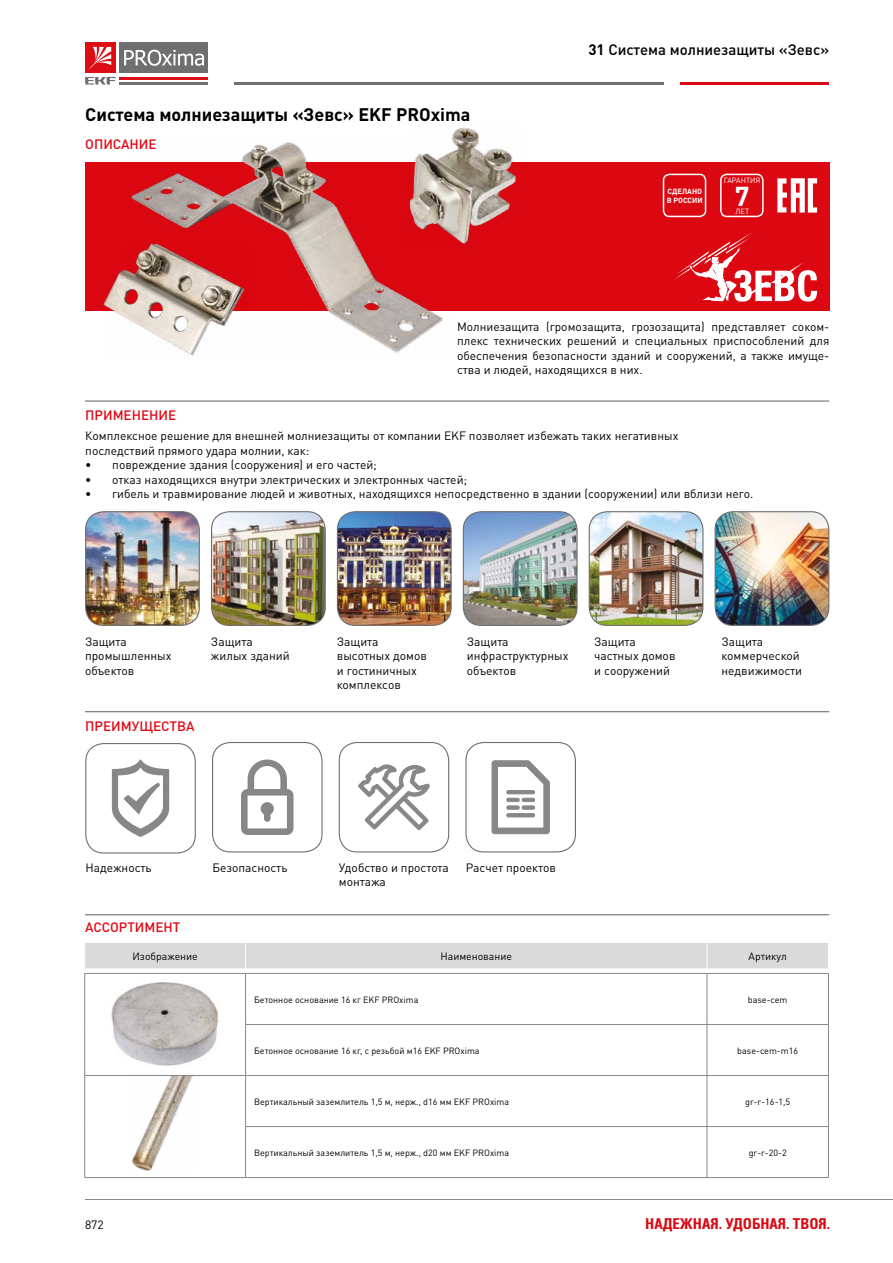
<style>
.page{position:relative;width:893px;height:1263px;background:#fff}
.page>*{position:absolute;margin:0;border:0;box-sizing:border-box;transform-origin:0 0}
.t1{font:700 27px "DIN Cyr";color:#fff}
.t2{font:700 18px "DIN Cyr";color:#000}
.t3{font:500 15px "DIN Cyr";color:#000}
.t4{font:700 15px "Partner Condensed";color:#db0812}
.t5{font:500 13.5px "DIN Cyr";color:#e30613}
.t6{font:12px/14.4px "DIN Cyr";color:#000}
.t7{font:10.5px "DIN Cyr";color:#000}
.t8{font:9px "DIN Cyr";color:#000}
.t9{font:700 7.5px/9px "DIN Cyr";color:#fff}
.t10{font:7.5px "DIN Cyr";color:#fff}
.s1{font-weight:700}
</style>
<div class="page">
<hr style="left:85px;top:1199px;width:808px;height:1px;background:#878787">
<hr style="left:680px;top:82px;width:149px;height:3px;background:#db0812">
<hr style="left:234px;top:82px;width:430px;height:3px;background:#706f6f">
<div style="left:120px;top:43px;width:88px;height:30px;background:#706f6f"></div>
<hr style="left:120px;top:77px;width:88px;height:3px;background:#dc0d15">
<hr style="left:120px;top:82px;width:88px;height:3px;background:#706f6f">
<svg style="left:124px;top:50px;width:80px;height:16px"></svg>
<svg style="left:85px;top:77px;width:31px;height:8px"></svg>
<div style="left:85px;top:43px;width:31px;height:30px;background:#dc0d15"></div>
<svg style="left:89px;top:47px;width:22px;height:22px"></svg>
<img style="left:111px;top:982px;width:108px;height:84px">
<img style="left:132px;top:1076px;width:61px;height:95px">
<div style="left:465px;top:742px;width:111px;height:110px;border:1px solid #706f6f;border-radius:18px"></div>
<img style="left:337px;top:512px;width:114px;height:113px">
<div style="left:337px;top:511px;width:115px;height:115px;border:1px solid #706f6f;border-radius:18px"></div>
<img style="left:463px;top:512px;width:114px;height:113px">
<div style="left:463px;top:511px;width:115px;height:115px;border:1px solid #706f6f;border-radius:18px"></div>
<img style="left:589px;top:512px;width:114px;height:113px">
<div style="left:589px;top:511px;width:114px;height:115px;border:1px solid #706f6f;border-radius:18px"></div>
<img style="left:715px;top:512px;width:114px;height:113px">
<div style="left:715px;top:511px;width:114px;height:115px;border:1px solid #706f6f;border-radius:18px"></div>
<div style="left:85px;top:162px;width:744px;height:148px;background:#db0812"></div>
<img style="left:86px;top:512px;width:113px;height:113px">
<div style="left:85px;top:511px;width:115px;height:115px;border:1px solid #706f6f;border-radius:18px"></div>
<img style="left:212px;top:512px;width:113px;height:113px">
<div style="left:211px;top:511px;width:115px;height:115px;border:1px solid #706f6f;border-radius:18px"></div>
<div style="left:212px;top:742px;width:111px;height:110px;border:1px solid #706f6f;border-radius:18px"></div>
<div style="left:339px;top:742px;width:110px;height:110px;border:1px solid #706f6f;border-radius:18px"></div>
<div style="left:85px;top:743px;width:111px;height:110px;border:1px solid #706f6f;border-radius:18px"></div>
<svg style="left:777px;top:178px;width:40px;height:35px"></svg>
<div style="left:720px;top:174px;width:44px;height:43px;border:2px solid #fff;border-radius:6px"></div>
<div style="left:663px;top:174px;width:43px;height:43px;border:2px solid #fff;border-radius:6px"></div>
<div style="left:85px;top:943px;width:743px;height:26px;background:#dadada"></div>
<hr style="left:707px;top:968px;width:122px;height:1px;background:#fff">
<hr style="left:84px;top:973px;width:162px;height:1px;background:#878787">
<hr style="left:84px;top:974px;width:1px;height:50px;background:#878787">
<hr style="left:707px;top:973px;width:122px;height:1px;background:#878787">
<hr style="left:707px;top:974px;width:1px;height:50px;background:#878787">
<hr style="left:84px;top:1024px;width:1px;height:51px;background:#878787">
<hr style="left:707px;top:1024px;width:122px;height:1px;background:#878787">
<hr style="left:707px;top:1025px;width:1px;height:50px;background:#878787">
<hr style="left:84px;top:1075px;width:162px;height:1px;background:#878787">
<hr style="left:84px;top:1076px;width:1px;height:50px;background:#878787">
<hr style="left:707px;top:1075px;width:122px;height:1px;background:#878787">
<hr style="left:707px;top:1076px;width:1px;height:50px;background:#878787">
<hr style="left:84px;top:1126px;width:1px;height:51px;background:#878787">
<hr style="left:707px;top:1126px;width:122px;height:1px;background:#878787">
<hr style="left:707px;top:1127px;width:1px;height:50px;background:#878787">
<hr style="left:84px;top:1177px;width:162px;height:1px;background:#878787">
<hr style="left:707px;top:1177px;width:122px;height:1px;background:#878787">
<hr style="left:245px;top:974px;width:1px;height:50px;background:#878787">
<hr style="left:828px;top:974px;width:1px;height:50px;background:#878787">
<hr style="left:245px;top:1025px;width:1px;height:50px;background:#878787">
<hr style="left:828px;top:1025px;width:1px;height:50px;background:#878787">
<hr style="left:245px;top:1076px;width:1px;height:50px;background:#878787">
<hr style="left:828px;top:1076px;width:1px;height:50px;background:#878787">
<hr style="left:245px;top:1127px;width:1px;height:50px;background:#878787">
<hr style="left:828px;top:1127px;width:1px;height:50px;background:#878787">
<hr style="left:246px;top:973px;width:461px;height:1px;background:#878787">
<hr style="left:245px;top:1024px;width:462px;height:1px;background:#878787">
<hr style="left:246px;top:1075px;width:461px;height:1px;background:#878787">
<hr style="left:245px;top:1126px;width:462px;height:1px;background:#878787">
<hr style="left:246px;top:1177px;width:461px;height:1px;background:#878787">
<img style="left:452px;top:127px;width:64px;height:117px">
<img style="left:101px;top:269px;width:26px;height:50px">
<svg style="left:491px;top:760px;width:59px;height:74px"></svg>
<svg style="left:358px;top:764px;width:72px;height:66px"></svg>
<svg style="left:241px;top:759px;width:52px;height:76px"></svg>
<svg style="left:112px;top:760px;width:57px;height:77px"></svg>
<hr style="left:85px;top:400px;width:744px;height:2px;background:#706f6f">
<hr style="left:85px;top:711px;width:744px;height:1px;background:#706f6f">
<hr style="left:85px;top:914px;width:744px;height:1px;background:#706f6f">
<img style="left:127px;top:136px;width:331px;height:220px">
<svg style="left:674px;top:232px;width:143px;height:71px"></svg>
<h2 class="t2" style="left:85px;top:102px;width:387px">Система молниезащиты «Зевс» EKF PROxima</h2>
<p class="t5" style="left:85px;top:135px;width:73px">ОПИСАНИЕ</p>
<p class="t3" style="left:588px;top:39px;width:242px"><span class="s1">31</span> Система молниезащиты «Зевс»</p>
<p class="t9" style="left:667px;top:186px;width:38px">СДЕЛАНО<br>В РОССИИ</p>
<p class="t10" style="left:724px;top:175px;width:38px">ГАРАНТИЯ</p>
<h1 class="t1" style="left:735px;top:178px;width:16px">7</h1>
<p class="t10" style="left:735px;top:207px;width:15px">ЛЕТ</p>
<p class="t5" style="left:85px;top:406px;width:93px">ПРИМЕНЕНИЕ</p>
<p class="t6" style="left:457px;top:319px;width:374px;text-align:justify">Молниезащита (громозащита, грозозащита) представляет соком&shy;плекс технических решений и специальных приспособлений для обеспечения безопасности зданий и сооружений, а также имуще&shy;ства и людей, находящихся в них.</p>
<p class="t6" style="left:85px;top:428px;width:595px">Комплексное решение для внешней молниезащиты от компании EKF позволяет избежать таких негативных последствий прямого удара молнии, как:</p>
<p class="t6" style="left:85px;top:457px;width:293px">• повреждение здания (сооружения) и его частей;</p>
<p class="t6" style="left:85px;top:472px;width:383px">• отказ находящихся внутри электрических и электронных частей;</p>
<p class="t6" style="left:85px;top:486px;width:669px">• гибель и травмирование людей и животных, находящихся непосредственно в здании (сооружении) или вблизи него.</p>
<p class="t6" style="left:85px;top:634px;width:88px">Защита промышленных объектов</p>
<p class="t6" style="left:211px;top:634px;width:80px">Защита жилых зданий</p>
<p class="t5" style="left:85px;top:716px;width:111px">ПРЕИМУЩЕСТВА</p>
<p class="t6" style="left:337px;top:634px;width:92px">Защита высотных домов и гостиничных комплексов</p>
<p class="t6" style="left:467px;top:634px;width:103px">Защита инфраструктурных объектов</p>
<p class="t6" style="left:594px;top:634px;width:83px">Защита частных домов и сооружений</p>
<p class="t6" style="left:721px;top:634px;width:82px">Защита коммерческой недвижимости</p>
<p class="t6" style="left:212px;top:860px;width:77px">Безопасность</p>
<p class="t6" style="left:339px;top:860px;width:112px">Удобство и простота монтажа</p>
<p class="t6" style="left:86px;top:860px;width:68px">Надежность</p>
<p class="t6" style="left:466px;top:860px;width:92px">Расчет проектов</p>
<p class="t5" style="left:85px;top:918px;width:97px">АССОРТИМЕНТ</p>
<p class="t7" style="left:132px;top:949px;width:67px">Изображение</p>
<p class="t7" style="left:440px;top:949px;width:73px">Наименование</p>
<p class="t7" style="left:749px;top:949px;width:40px">Артикул</p>
<p class="t8" style="left:254px;top:993px;width:166px">Бетонное основание 16 кг EKF PROxima</p>
<p class="t8" style="left:748px;top:993px;width:41px">base-cem</p>
<p class="t8" style="left:254px;top:1044px;width:227px">Бетонное основание 16 кг, с резьбой м16 EKF PROxima</p>
<p class="t8" style="left:737px;top:1044px;width:62px">base-cem-m16</p>
<p class="t8" style="left:254px;top:1095px;width:257px">Вертикальный заземлитель 1,5 м, нерж., d16 мм EKF PROxima</p>
<p class="t8" style="left:745px;top:1095px;width:47px">gr-r-16-1,5</p>
<p class="t8" style="left:254px;top:1146px;width:257px">Вертикальный заземлитель 1,5 м, нерж., d20 мм EKF PROxima</p>
<p class="t8" style="left:749px;top:1146px;width:40px">gr-r-20-2</p>
<p class="t6" style="left:85px;top:1217px;width:20px">872</p>
<p class="t4" style="left:645px;top:1214px;width:186px">НАДЕЖНАЯ. УДОБНАЯ. ТВОЯ.</p>
</div>
